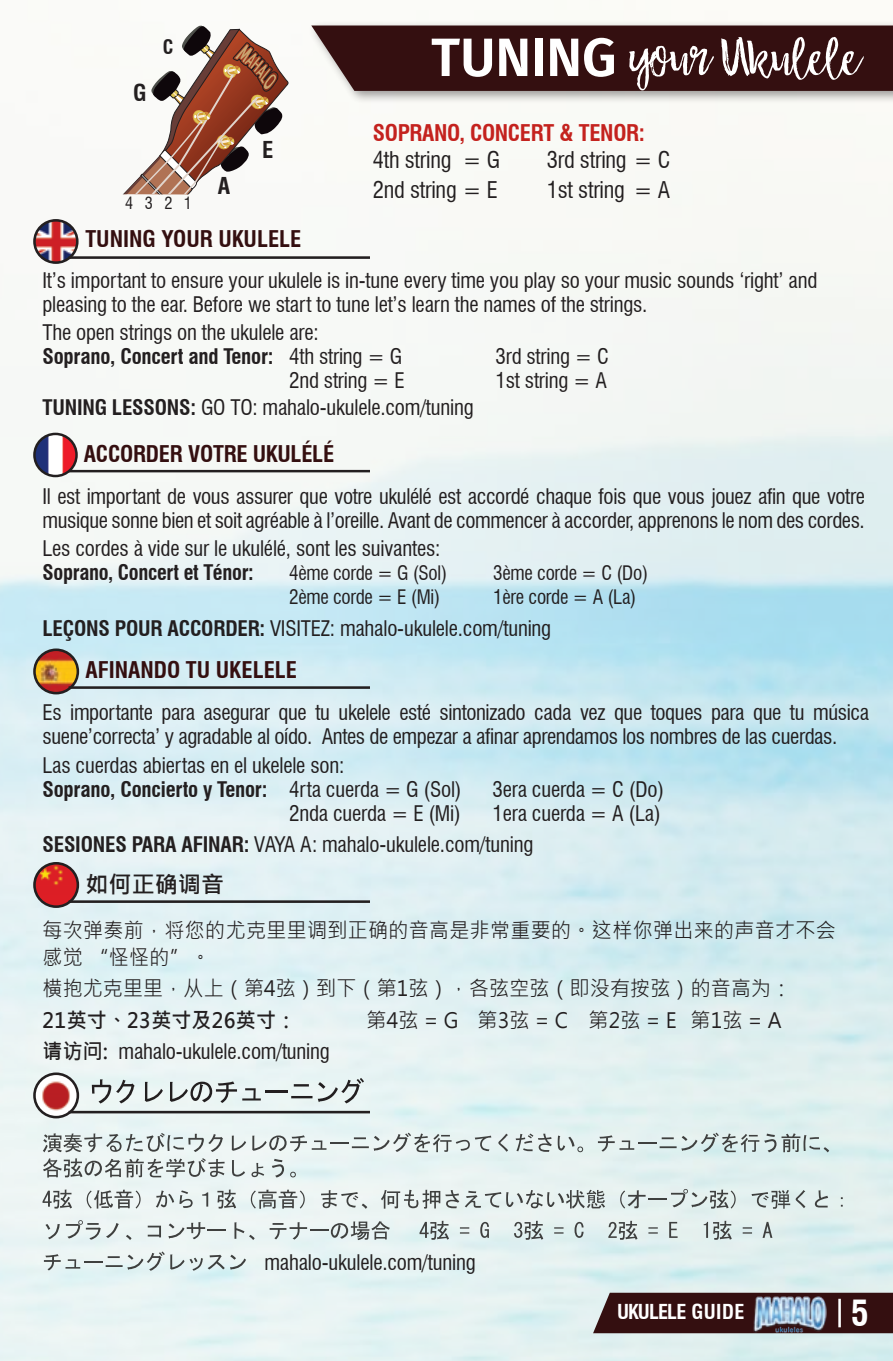
<style>
.page{position:relative;width:893px;height:1361px;background:#fff}
.page>*{position:absolute;margin:0;border:0;box-sizing:border-box;transform-origin:0 0}
.t1{font:54px "Bongiorno";letter-spacing:-.02em;color:#fff}
.t2{font:700 condensed 35.1px "Swiss 721 BT";color:#fff}
.body{font:700 23.1px "Microsoft Jheng Hei";color:#231f20}
.body-2{font:700 condensed 22.8px "Swiss 721 BT";color:#231f20}
.body-3{font:700 condensed 22.5px "Swiss 721 BT";color:#340f10}
.body-4{font:condensed 22.5px "Swiss 721 BT";letter-spacing:-.01em;color:#231f20}
.body-5{font:700 condensed 22.5px "Swiss 721 BT";letter-spacing:-.015em;color:#c4221e}
.body-6{font:condensed 21px/24px "Swiss 721 BT";letter-spacing:-.01em;color:#231f20}
.body-7{font:21px/27px "Microsoft Jheng Hei";letter-spacing:.02em;color:#231f20;scale:.95 1}
.body-8{font:700 condensed 21px "Swiss 721 BT";letter-spacing:-.01em;color:#231f20}
.body-9{font:700 21px "Microsoft Jheng Hei";letter-spacing:.01em;color:#231f20;scale:.95 1}
.t3{font:700 condensed 20.1px "Swiss 721 BT";letter-spacing:-.04em;color:#fff}
.body-10{font:condensed 19.5px "Swiss 721 BT";letter-spacing:-.015em;color:#231f20}
.body-11{font:700 condensed 19.5px "Swiss 721 BT";color:#231f20}
.body-12{font:condensed 16.2px "Swiss 721 BT";color:#231f20}
.s1{font-family:"Fira Sans";font-weight:600}
.s2{font-weight:400}
.s3{font-weight:700}
.s4{font-family:"Microsoft Jheng Hei";font-weight:700;font-stretch:normal}
</style>
<div class="page">
<img style="left:0;top:159px;width:893px;height:1202px">
<svg style="left:593px;top:1292px;width:300px;height:41px;background:#3e1c1d"></svg>
<hr style="left:838px;top:1298px;width:3px;height:29px;background:#fff">
<div style="left:307px;top:20px;width:586px;height:85px;background:#231f20;opacity:.44"></div>
<div style="left:311px;top:26px;width:582px;height:65px;background:#340f10"></div>
<svg style="left:106px;top:25px;width:183px;height:174px"></svg>
<img style="left:752px;top:1296px;width:75px;height:37px">
<svg style="left:43px;top:1133px;width:180px;height:19px;background:#bfc7c7"></svg>
<svg style="left:232px;top:1135px;width:14px;height:15px"></svg>
<svg style="left:252px;top:1132px;width:239px;height:20px;background:#cdd6d5"></svg>
<svg style="left:498px;top:1133px;width:10px;height:18px"></svg>
<svg style="left:516px;top:1133px;width:36px;height:19px"></svg>
<svg style="left:558px;top:1135px;width:25px;height:17px"></svg>
<svg style="left:598px;top:1132px;width:231px;height:20px;background:#c3d0cf"></svg>
<svg style="left:43px;top:1158px;width:182px;height:19px;background:#b8bebd"></svg>
<svg style="left:232px;top:1160px;width:13px;height:16px"></svg>
<svg style="left:251px;top:1163px;width:13px;height:14px"></svg>
<svg style="left:272px;top:1159px;width:12px;height:18px"></svg>
<svg style="left:290px;top:1171px;width:6px;height:6px"></svg>
<svg style="left:43px;top:1189px;width:29px;height:19px"></svg>
<svg style="left:87px;top:1189px;width:54px;height:19px"></svg>
<svg style="left:156px;top:1190px;width:37px;height:18px"></svg>
<svg style="left:202px;top:1192px;width:6px;height:14px"></svg>
<svg style="left:217px;top:1189px;width:19px;height:19px"></svg>
<svg style="left:251px;top:1189px;width:54px;height:19px"></svg>
<svg style="left:321px;top:1190px;width:46px;height:18px"></svg>
<svg style="left:381px;top:1189px;width:78px;height:19px"></svg>
<svg style="left:465px;top:1189px;width:140px;height:19px;background:#c0c9c7"></svg>
<svg style="left:620px;top:1189px;width:116px;height:19px;background:#c3cdcc"></svg>
<svg style="left:752px;top:1190px;width:38px;height:18px"></svg>
<svg style="left:796px;top:1190px;width:9px;height:18px"></svg>
<svg style="left:815px;top:1190px;width:13px;height:17px"></svg>
<svg style="left:841px;top:1197px;width:2px;height:9px"></svg>
<svg style="left:45px;top:1224px;width:15px;height:15px"></svg>
<svg style="left:66px;top:1220px;width:53px;height:19px"></svg>
<svg style="left:126px;top:1234px;width:6px;height:6px"></svg>
<svg style="left:148px;top:1225px;width:13px;height:12px"></svg>
<svg style="left:168px;top:1222px;width:58px;height:17px"></svg>
<svg style="left:234px;top:1222px;width:21px;height:18px"></svg>
<svg style="left:270px;top:1221px;width:120px;height:19px;background:#c0c8c8"></svg>
<svg style="left:420px;top:1221px;width:29px;height:18px"></svg>
<svg style="left:460px;top:1227px;width:9px;height:6px"></svg>
<svg style="left:480px;top:1222px;width:9px;height:16px"></svg>
<svg style="left:514px;top:1221px;width:29px;height:18px"></svg>
<svg style="left:554px;top:1227px;width:9px;height:6px"></svg>
<svg style="left:575px;top:1222px;width:9px;height:16px"></svg>
<svg style="left:608px;top:1221px;width:29px;height:18px"></svg>
<svg style="left:648px;top:1227px;width:10px;height:6px"></svg>
<svg style="left:669px;top:1222px;width:9px;height:16px"></svg>
<svg style="left:704px;top:1221px;width:28px;height:18px"></svg>
<svg style="left:743px;top:1227px;width:9px;height:6px"></svg>
<svg style="left:763px;top:1222px;width:9px;height:16px"></svg>
<svg style="left:44px;top:1251px;width:202px;height:19px;background:#cfd9d9"></svg>
<img style="left:34px;top:220px;width:43px;height:43px">
<div style="left:33px;top:219px;width:46px;height:45px;border:3px solid #231f20;border-radius:50%"></div>
<hr style="left:69px;top:256px;width:301px;height:3px;background:#231f20">
<img style="left:35px;top:434px;width:42px;height:42px;border-radius:20px">
<div style="left:33px;top:433px;width:45px;height:44px;border:2px solid #231f20;border-radius:50%"></div>
<hr style="left:69px;top:470px;width:301px;height:2px;background:#231f20">
<img style="left:35px;top:650px;width:43px;height:43px;border-radius:21px">
<div style="left:33px;top:648px;width:46px;height:46px;border:3px solid #231f20;border-radius:50%"></div>
<hr style="left:69px;top:686px;width:301px;height:3px;background:#231f20">
<img style="left:35px;top:863px;width:43px;height:43px;border-radius:21px">
<div style="left:33px;top:862px;width:46px;height:46px;border:3px solid #231f20;border-radius:50%"></div>
<hr style="left:69px;top:900px;width:301px;height:3px;background:#231f20">
<img style="left:35px;top:1074px;width:43px;height:43px;border-radius:21px">
<div style="left:33px;top:1072px;width:46px;height:46px;border:3px solid #231f20;border-radius:50%"></div>
<hr style="left:69px;top:1111px;width:301px;height:2px;background:#231f20">
<svg style="left:92px;top:1079px;width:43px;height:24px"></svg>
<svg style="left:145px;top:1082px;width:18px;height:20px"></svg>
<svg style="left:170px;top:1081px;width:91px;height:22px;background:#bbc2c2"></svg>
<hr style="left:265px;top:1090px;width:23px;height:2px;background:#231f20">
<hr style="left:291px;top:1096px;width:21px;height:2px;background:#231f20">
<svg style="left:294px;top:1084px;width:15px;height:2px"></svg>
<svg style="left:318px;top:1078px;width:46px;height:25px"></svg>
<p class="body-2" style="left:133px;top:79px;width:15px">G</p>
<p class="body-11" style="left:163px;top:35px;width:12px">C</p>
<p class="body-12" style="left:125px;top:194px;width:68px">4 3 2 1</p>
<p class="body-2" style="left:218px;top:172px;width:14px">A</p>
<p class="body-2" style="left:262px;top:136px;width:13px">E</p>
<p class="body-3" style="left:85px;top:225px;width:217px">TUNING YOUR UKULELE</p>
<p class="t1" style="left:431px;top:25px;width:431px"><span class="s1">TUNING</span> your Ukulele</p>
<p class="body-5" style="left:373px;top:119px;width:274px">SOPRANO, CONCERT &amp; TENOR:</p>
<p class="body-4" style="left:373px;top:146px;width:129px">4th string = G</p>
<p class="body-4" style="left:547px;top:146px;width:125px">3rd string = C</p>
<p class="body-4" style="left:373px;top:176px;width:126px">2nd string = E</p>
<p class="body-4" style="left:547px;top:176px;width:125px">1st string = A</p>
<p class="body-6" style="left:43px;top:269px;width:776px">It’s important to ensure your ukulele is in-tune every time you play so your music sounds ‘right’ and pleasing to the ear. Before we start to tune let’s learn the names of the strings.</p>
<p class="body-6" style="left:43px;top:321px;width:278px">The open strings on the ukulele are:</p>
<p class="body-8" style="left:43px;top:344px;width:361px">Soprano, Concert and Tenor: <span class="s2">4th string = G</span></p>
<p class="body-6" style="left:496px;top:345px;width:115px">3rd string = C</p>
<p class="body-6" style="left:289px;top:369px;width:117px">2nd string = E</p>
<p class="body-6" style="left:496px;top:369px;width:113px">1st string = A</p>
<p class="body-6" style="left:43px;top:396px;width:433px"><span class="s3">TUNING LESSONS:</span> GO TO: mahalo-ukulele.com/tuning</p>
<p class="body-3" style="left:84px;top:440px;width:252px">ACCORDER VOTRE UKULÉLÉ</p>
<p class="body-6" style="left:42px;top:484px;width:824px">Il est important de vous assurer que votre ukulélé est accordé chaque fois que vous jouez afin que votre musique sonne bien et soit agréable à l’oreille. Avant de commencer à accorder, apprenons le nom des cordes.</p>
<p class="body-6" style="left:42px;top:537px;width:399px">Les cordes à vide sur le ukulélé, sont les suivantes:</p>
<p class="body-8" style="left:43px;top:560px;width:213px">Soprano, Concert et Ténor:</p>
<p class="body-10" style="left:289px;top:562px;width:159px">4ème corde = G (Sol)</p>
<p class="body-10" style="left:493px;top:562px;width:156px">3ème corde = C (Do)</p>
<p class="body-10" style="left:289px;top:586px;width:152px">2ème corde = E (Mi)</p>
<p class="body-10" style="left:493px;top:586px;width:145px">1ère corde = A (La)</p>
<p class="body-6" style="left:43px;top:616px;width:510px"><span class="s3">LEÇONS POUR ACCORDER:</span> VISITEZ: mahalo-ukulele.com/tuning</p>
<p class="body-3" style="left:85px;top:656px;width:213px">AFINANDO TU UKELELE</p>
<p class="body-6" style="left:43px;top:701px;width:828px">Es importante para asegurar que tu ukelele esté sintonizado cada vez que toques para que tu música suene’correcta’ y agradable al oído. Antes de empezar a afinar aprendamos los nombres de las cuerdas.</p>
<p class="body-6" style="left:43px;top:753px;width:303px">Las cuerdas abiertas en el ukelele son:</p>
<p class="body-8" style="left:43px;top:776px;width:421px">Soprano, Concierto y Tenor: <span class="s2">4rta cuerda = G (Sol)</span></p>
<p class="body-6" style="left:493px;top:777px;width:173px">3era cuerda = C (Do)</p>
<p class="body-6" style="left:289px;top:801px;width:173px">2nda cuerda = E (Mi)</p>
<p class="body-6" style="left:493px;top:801px;width:170px">1era cuerda = A (La)</p>
<p class="body-6" style="left:43px;top:832px;width:492px"><span class="s3">SESIONES PARA AFINAR:</span> VAYA A: mahalo-ukulele.com/tuning</p>
<p class="body" style="left:85px;top:869px;width:140px">如何正确调音</p>
<p class="body-7" style="left:43px;top:917px;width:836px">每次弹奏前，将您的尤克里里调到正确的音高是非常重要的。这样你弹出来的声音才不会感觉 “怪怪的”。</p>
<p class="body-7" style="left:43px;top:975px;width:790px">横抱尤克里里，从上（第4弦）到下（第1弦），各弦空弦（即没有按弦）的音高为：</p>
<p class="body-9" style="left:43px;top:1006px;width:269px">21英寸、23英寸及26英寸：</p>
<p class="body-7" style="left:367px;top:1006px;width:439px">第4弦 = G 第3弦 = C 第2弦 = E 第1弦 = A</p>
<p class="body-6" style="left:43px;top:1039px;width:289px"><span class="s4">请访问:</span> mahalo-ukulele.com/tuning</p>
<p class="body-6" style="left:264px;top:1250px;width:213px">mahalo-ukulele.com/tuning</p>
<p class="t3" style="left:617px;top:1300px;width:129px">UKULELE GUIDE</p>
<h2 class="t2" style="left:851px;top:1292px;width:19px">5</h2>
</div>
